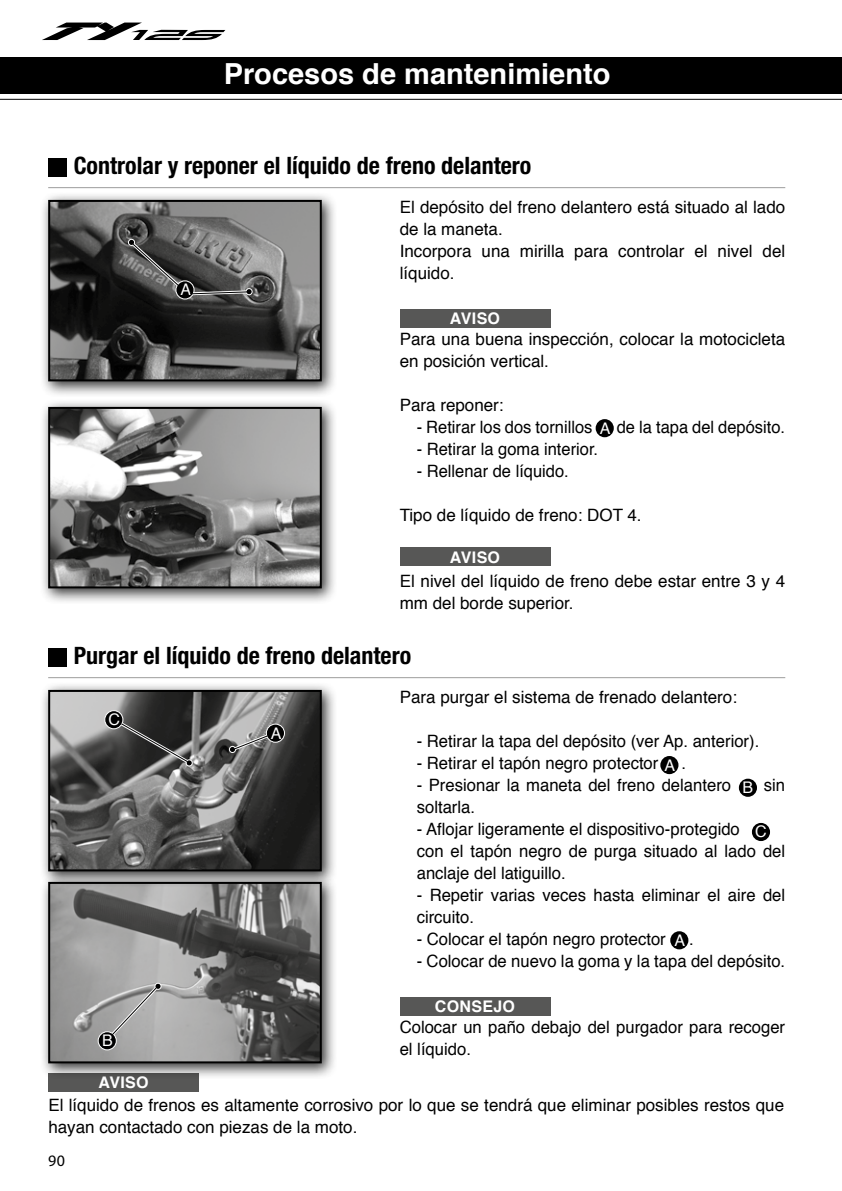
<style>
.page{position:relative;width:842px;height:1191px;background:#fff}
.page>*{position:absolute;margin:0;border:0;box-sizing:border-box;transform-origin:0 0}
.t1{font:700 29px "Helvetica";color:#fff}
.t2{font:700 condensed 24px "Helvetica Neue LT Pro";color:#000}
.t3{font:17px/22px "Helvetica";color:#000}
.t4{font:700 16px "Helvetica";letter-spacing:.02em;color:#fff}
.t5{font:16px "Helvetica";color:#fff}
.t6{font:16px "Myriad Pro";color:#000}
.s1{font-size:16px;color:#fff}
.s2{font-size:17px;color:#000}
</style>
<div class="page">
<div style="left:0;top:57px;width:842px;height:37px;background:#000"></div>
<hr style="left:0;top:99px;width:842px;height:1px;background:#000">
<svg style="left:42px;top:23px;width:183px;height:17px"></svg>
<hr style="left:48px;top:187px;width:737px;height:1px;background:#9d9d9c">
<hr style="left:48px;top:677px;width:737px;height:1px;background:#9d9d9c">
<div style="left:48px;top:158px;width:18px;height:18px;background:#000"></div>
<div style="left:48px;top:648px;width:18px;height:18px;background:#000"></div>
<div style="left:400px;top:548px;width:150px;height:18px;background:#575756"></div>
<div style="left:48px;top:1073px;width:151px;height:18px;background:#575756"></div>
<div style="left:400px;top:309px;width:150px;height:18px;background:#575756"></div>
<div style="left:400px;top:997px;width:150px;height:18px;background:#575756"></div>
<div style="left:40px;top:398px;width:298px;height:206px;background:#000;opacity:.8"></div>
<img style="left:51px;top:410px;width:268px;height:175px">
<div style="left:48px;top:407px;width:274px;height:181px;border:2px solid #000"></div>
<div style="left:40px;top:873px;width:298px;height:206px;background:#000;opacity:.8"></div>
<img style="left:51px;top:887px;width:268px;height:173px">
<div style="left:48px;top:882px;width:274px;height:181px;border:2px solid #000"></div>
<div style="left:98px;top:1031px;width:18px;height:18px;background:#000;border-radius:50%"></div>
<div style="left:98px;top:1031px;width:19px;height:19px;border:1px solid #fff;border-radius:50%"></div>
<svg style="left:108px;top:981px;width:54px;height:57px;background:#a8a8a8"></svg>
<div style="left:40px;top:681px;width:298px;height:206px;background:#000;opacity:.8"></div>
<img style="left:51px;top:693px;width:268px;height:175px">
<div style="left:48px;top:690px;width:274px;height:181px;border:2px solid #000"></div>
<div style="left:105px;top:710px;width:18px;height:19px;background:#000;border-radius:50%"></div>
<div style="left:104px;top:710px;width:19px;height:19px;border:1px solid #fff;border-radius:50%"></div>
<svg style="left:117px;top:719px;width:77px;height:48px;background:#434342"></svg>
<div style="left:266px;top:724px;width:18px;height:18px;background:#000;border-radius:50%"></div>
<div style="left:266px;top:723px;width:19px;height:19px;border:1px solid #fff;border-radius:50%"></div>
<svg style="left:228px;top:731px;width:44px;height:22px"></svg>
<div style="left:40px;top:191px;width:298px;height:206px;background:#000;opacity:.8"></div>
<img style="left:51px;top:203px;width:268px;height:175px">
<div style="left:48px;top:200px;width:274px;height:181px;border:2px solid #000"></div>
<div style="left:245px;top:288px;width:8px;height:7px;border:1px solid #fff;border-radius:50%"></div>
<div style="left:175px;top:280px;width:20px;height:19px;border:1px solid #fff;border-radius:50%"></div>
<svg style="left:127px;top:238px;width:125px;height:59px;background:#5b5b5a"></svg>
<div style="left:596px;top:419px;width:18px;height:18px;background:#000;border-radius:50%"></div>
<div style="left:660px;top:756px;width:18px;height:18px;background:#000;border-radius:50%"></div>
<div style="left:670px;top:931px;width:18px;height:18px;background:#000;border-radius:50%"></div>
<div style="left:739px;top:778px;width:18px;height:19px;background:#000;border-radius:50%"></div>
<div style="left:752px;top:823px;width:18px;height:18px;background:#000;border-radius:50%"></div>
<h1 class="t1" style="left:224px;top:51px;width:388px">Procesos de mantenimiento</h1>
<h2 class="t2" style="left:74px;top:151px;width:459px">Controlar y reponer el líquido de freno delantero</h2>
<p class="t5" style="left:180px;top:277px;width:12px">A</p>
<p class="t3" style="left:400px;top:197px;width:387px">El depósito del freno delantero está situado al lado de la maneta.<br>Incorpora una mirilla para controlar el nivel del líquido.</p>
<p class="t4" style="left:450px;top:306px;width:52px">AVISO</p>
<p class="t3" style="left:400px;top:329px;width:387px">Para una buena inspección, colocar la motocicleta en posición vertical.</p>
<p class="t3" style="left:400px;top:395px;width:105px">Para reponer:</p>
<p class="t3" style="left:417px;top:417px;width:370px">- Retirar los dos tornillos <span class="s1">A</span> de la tapa del depósito.</p>
<p class="t3" style="left:417px;top:439px;width:183px">- Retirar la goma interior.</p>
<p class="t3" style="left:417px;top:461px;width:154px">- Rellenar de líquido.</p>
<p class="t3" style="left:400px;top:505px;width:243px">Tipo de líquido de freno: DOT 4.</p>
<p class="t4" style="left:450px;top:544px;width:52px">AVISO</p>
<p class="t3" style="left:400px;top:571px;width:387px">El nivel del líquido de freno debe estar entre 3 y 4 mm del borde superior.</p>
<h2 class="t2" style="left:74px;top:641px;width:339px">Purgar el líquido de freno delantero</h2>
<p class="t5" style="left:108px;top:707px;width:13px">C</p>
<p class="t5" style="left:271px;top:720px;width:12px">A</p>
<p class="t3" style="left:400px;top:687px;width:339px">Para purgar el sistema de frenado delantero:</p>
<p class="t3" style="left:417px;top:731px;width:344px">- Retirar la tapa del depósito (ver Ap. anterior).</p>
<p class="t3" style="left:417px;top:753px;width:271px">- Retirar el tapón negro protector <span class="s1">A</span> .</p>
<p class="t3" style="left:417px;top:775px;width:316px">- Presionar la maneta del freno delantero</p>
<p class="t3" style="left:764px;top:775px;width:23px">sin</p>
<p class="t3" style="left:417px;top:797px;width:60px">soltarla.</p>
<p class="t3" style="left:417px;top:819px;width:370px">- Aflojar ligeramente el dispositivo-protegido<br>con el tapón negro de purga situado al lado del anclaje del latiguillo.</p>
<p class="t3" style="left:417px;top:885px;width:370px">- Repetir varias veces hasta eliminar el aire del circuito.</p>
<p class="t3" style="left:417px;top:929px;width:251px">- Colocar el tapón negro protector</p>
<p class="t5" style="left:674px;top:927px;width:21px">A<span class="s2">.</span></p>
<p class="t3" style="left:417px;top:951px;width:370px">- Colocar de nuevo la goma y la tapa del depósito.</p>
<p class="t5" style="left:743px;top:775px;width:12px">B</p>
<p class="t5" style="left:755px;top:819px;width:13px">C</p>
<p class="t4" style="left:435px;top:993px;width:82px">CONSEJO</p>
<p class="t3" style="left:400px;top:1017px;width:387px">Colocar un paño debajo del purgador para recoger el líquido.</p>
<p class="t3" style="left:48px;top:1094px;width:737px">El líquido de frenos es altamente corrosivo por lo que se tendrá que eliminar posibles restos que hayan contactado con piezas de la moto.</p>
<p class="t5" style="left:102px;top:1028px;width:12px">B</p>
<p class="t4" style="left:99px;top:1069px;width:52px">AVISO</p>
<p class="t6" style="left:48px;top:1150px;width:18px">90</p>
</div>
